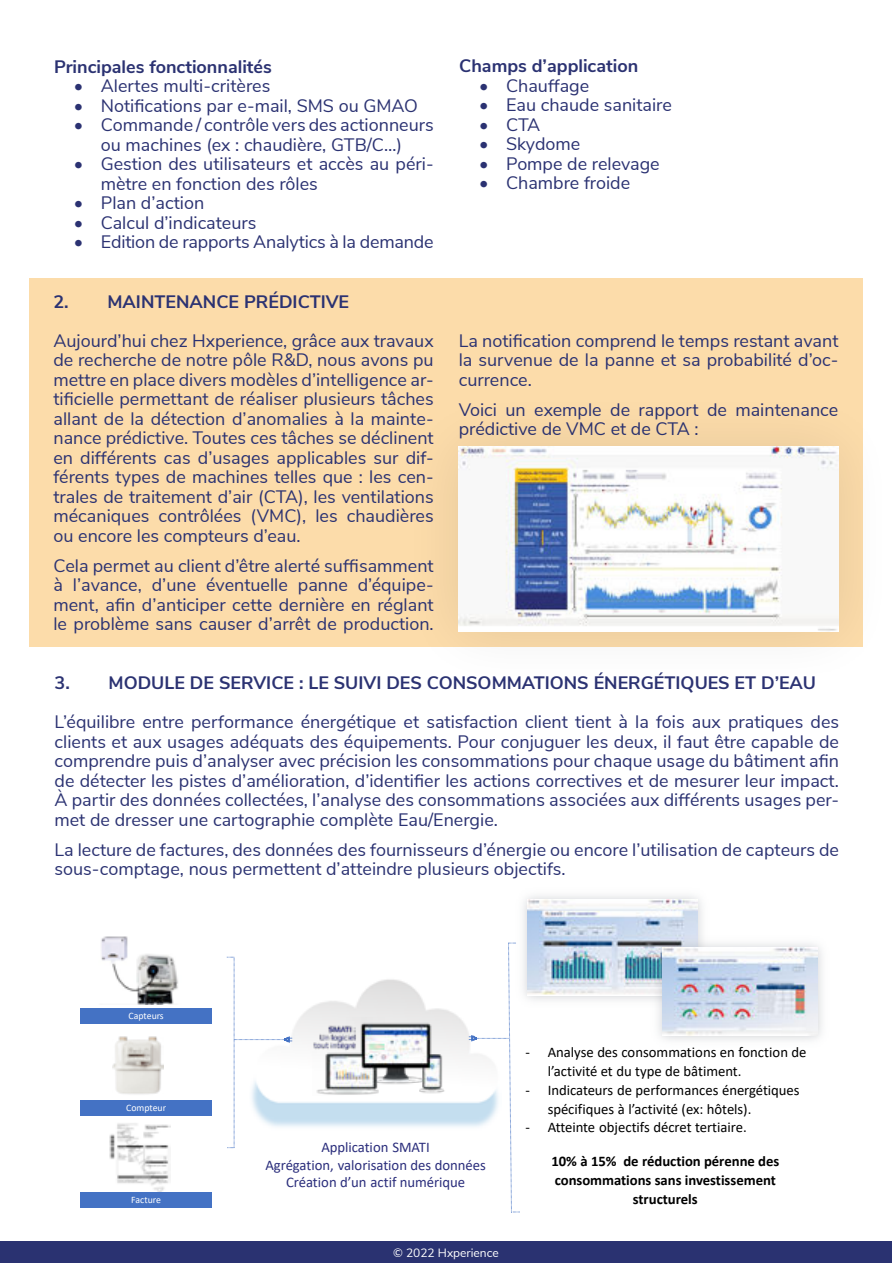
<style>
.page{position:relative;width:893px;height:1263px;background:#fff}
.page>*{position:absolute;margin:0;border:0;box-sizing:border-box;transform-origin:0 0}
.t1{font:18px/19.5px "Nunito Sans";color:#2b3272;text-align:justify}
.t2{font:700 18px "Nunito Sans";color:#2b3272}
.t3{font:14.7px/19px "Calibri";letter-spacing:-.005em;color:#000}
.t4{font:14.7px/17.7px "Calibri";letter-spacing:-.005em;color:#2b2e7c;text-align:center}
.t5{font:700 14.7px/18.9px "Calibri";letter-spacing:-.005em;color:#000;text-align:center}
.t6{font:12px "Nunito Sans";color:#fff}
.t7{font:9.75px "Calibri";letter-spacing:-.005em;color:#fff}
</style>
<div class="page">
<img style="left:313px;top:1018px;width:135px;height:77px">
<svg style="left:227px;top:957px;width:65px;height:191px"></svg>
<svg style="left:469px;top:942px;width:51px;height:271px"></svg>
<img style="left:113px;top:1036px;width:51px;height:58px">
<img style="left:101px;top:936px;width:77px;height:68px">
<img style="left:109px;top:1123px;width:61px;height:69px">
<div style="left:80px;top:1008px;width:132px;height:16px;background:#4472c4"></div>
<div style="left:80px;top:1100px;width:132px;height:16px;background:#4472c4"></div>
<div style="left:80px;top:1192px;width:132px;height:16px;background:#4472c4"></div>
<img style="left:512px;top:896px;width:190px;height:115px">
<img style="left:528px;top:899px;width:169px;height:96px">
<img style="left:647px;top:931px;width:175px;height:109px">
<img style="left:663px;top:947px;width:155px;height:88px">
<div style="left:30px;top:278px;width:833px;height:369px;background:#fcdcaa"></div>
<div style="left:0;top:1241px;width:892px;height:22px;background:#2a3271"></div>
<div style="left:401px;top:389px;width:492px;height:301px;background:#000;opacity:.1"></div>
<img style="left:459px;top:447px;width:379px;height:185px">
<p class="t2" style="left:54px;top:56px;width:219px">Principales fonctionnalités</p>
<p class="t1" style="left:74px;top:76px;width:198px">• Alertes multi-critères</p>
<p class="t1" style="left:74px;top:96px;width:346px">• Notifications par e-mail, SMS ou GMAO</p>
<p class="t1" style="left:74px;top:115px;width:361px;text-align:center">• Commande / contrôle vers des actionneurs ou machines (ex : chaudière, GTB/C…)</p>
<p class="t1" style="left:101px;top:154px;width:334px;text-indent:-27px">• Gestion des utilisateurs et accès au péri&shy;mètre en fonction des rôles</p>
<p class="t1" style="left:74px;top:193px;width:132px">• Plan d’action</p>
<p class="t1" style="left:74px;top:213px;width:184px">• Calcul d’indicateurs</p>
<p class="t1" style="left:74px;top:232px;width:361px">• Edition de rapports Analytics à la demande</p>
<p class="t2" style="left:53px;top:291px;width:297px">2. MAINTENANCE PRÉDICTIVE</p>
<p class="t1" style="left:53px;top:330px;width:382px">Aujourd’hui chez Hxperience, grâce aux travaux de recherche de notre pôle R&amp;D, nous avons pu mettre en place divers modèles d’intelligence ar&shy;tificielle permettant de réaliser plusieurs tâches allant de la détection d’anomalies à la mainte&shy;nance prédictive. Toutes ces tâches se déclinent en différents cas d’usages applicables sur dif&shy;férents types de machines telles que : les cen&shy;trales de traitement d’air (CTA), les ventilations mécaniques contrôlées (VMC), les chaudières ou encore les compteurs d’eau.</p>
<p class="t1" style="left:53px;top:554px;width:382px">Cela permet au client d’être alerté suffisamment à l’avance, d’une éventuelle panne d’équipe&shy;ment, afin d’anticiper cette dernière en réglant le problème sans causer d’arrêt de production.</p>
<p class="t2" style="left:459px;top:56px;width:180px">Champs d’application</p>
<p class="t1" style="left:479px;top:75px;width:112px">• Chauffage</p>
<p class="t1" style="left:479px;top:95px;width:194px">• Eau chaude sanitaire</p>
<p class="t1" style="left:479px;top:114px;width:63px">• CTA</p>
<p class="t1" style="left:479px;top:134px;width:103px">• Skydome</p>
<p class="t1" style="left:479px;top:153px;width:182px">• Pompe de relevage</p>
<p class="t1" style="left:479px;top:173px;width:153px">• Chambre froide</p>
<p class="t1" style="left:459px;top:330px;width:381px">La notification comprend le temps restant avant la survenue de la panne et sa probabilité d’oc&shy;currence.</p>
<p class="t1" style="left:459px;top:400px;width:381px">Voici un exemple de rapport de maintenance prédictive de VMC et de CTA :</p>
<p class="t2" style="left:55px;top:672px;width:763px">3. MODULE DE SERVICE : LE SUIVI DES CONSOMMATIONS ÉNERGÉTIQUES ET D’EAU</p>
<p class="t1" style="left:55px;top:712px;width:786px">L’équilibre entre performance énergétique et satisfaction client tient à la fois aux pratiques des clients et aux usages adéquats des équipements. Pour conjuguer les deux, il faut être capable de comprendre puis d’analyser avec précision les consommations pour chaque usage du bâtiment afin de détecter les pistes d’amélioration, d’identifier les actions correctives et de mesurer leur impact.<br>À partir des données collectées, l’analyse des consommations associées aux différents usages per&shy;met de dresser une cartographie complète Eau/Energie.</p>
<p class="t1" style="left:55px;top:839px;width:786px">La lecture de factures, des données des fournisseurs d’énergie ou encore l’utilisation de capteurs de sous-comptage, nous permettent d’atteindre plusieurs objectifs.</p>
<p class="t7" style="left:129px;top:1012px;width:37px">Capteurs</p>
<p class="t7" style="left:126px;top:1104px;width:41px">Compteur</p>
<p class="t7" style="left:131px;top:1196px;width:31px">Facture</p>
<p class="t4" style="left:265px;top:1139px;width:222px">Application SMATI<br>Agrégation, valorisation des données<br>Création d’un actif numérique</p>
<p class="t6" style="left:393px;top:1246px;width:107px">© 2022 Hxperience</p>
<p class="t3" style="left:548px;top:1043px;width:260px;text-indent:-22px">- Analyse des consommations en fonction de l’activité et du type de bâtiment.</p>
<p class="t3" style="left:548px;top:1081px;width:253px;text-indent:-22px">- Indicateurs de performances énergétiques spécifiques à l’activité (ex: hôtels).</p>
<p class="t3" style="left:526px;top:1119px;width:223px">- Atteinte objectifs décret tertiaire.</p>
<p class="t5" style="left:551px;top:1152px;width:229px">10% à 15% de réduction pérenne des consommations sans investissement structurels</p>
</div>
